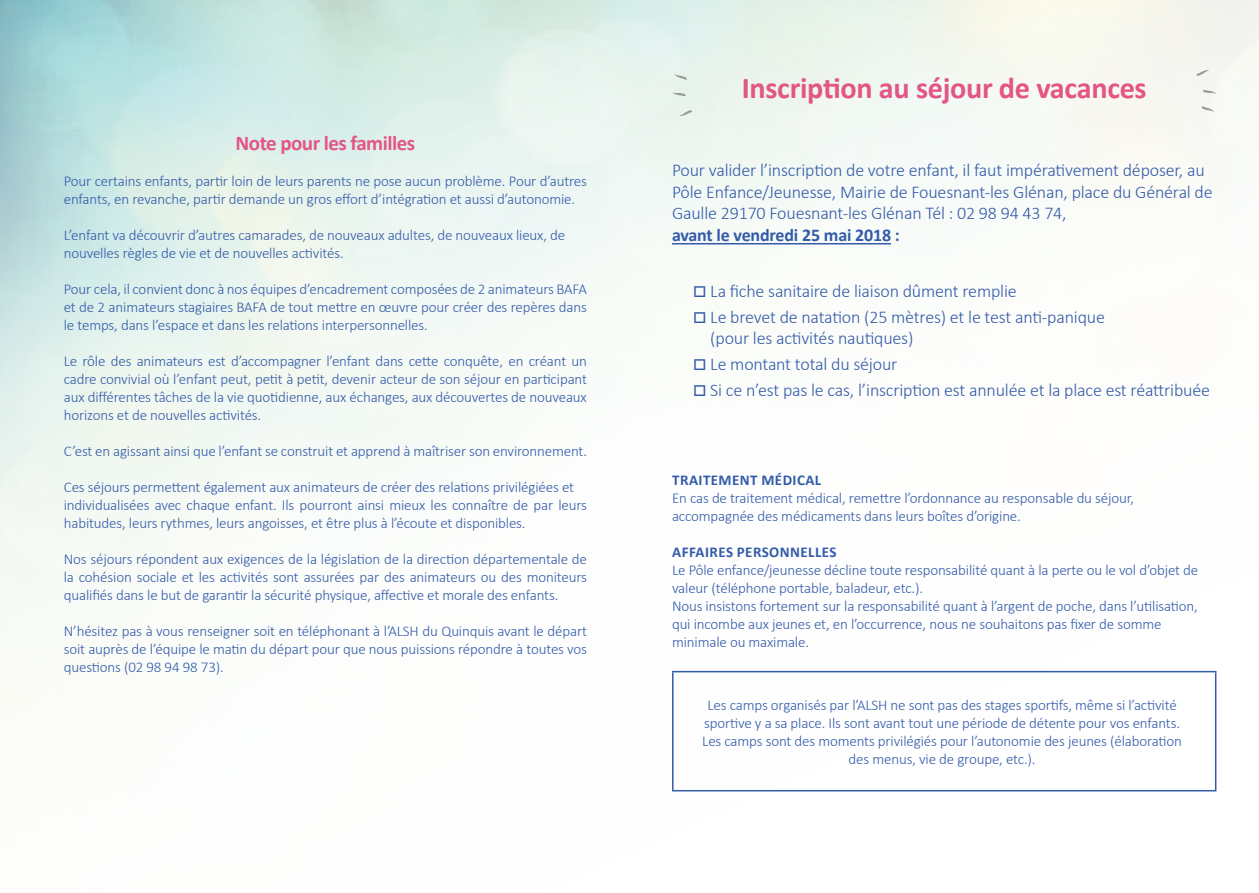
<style>
.page{position:relative;width:1259px;height:893px;background:#fff}
.page>*{position:absolute;margin:0;border:0;box-sizing:border-box;transform-origin:0 0}
.t1{font:700 30.3px "Calibri";letter-spacing:-.01em;color:#e35585}
.t2{font:700 21px "Calibri";letter-spacing:-.025em;color:#e35585}
.t3{font:300 18px/21.6px "Calibri";letter-spacing:-.01em;color:#335ba9}
.t4{font:700 18px "Calibri";letter-spacing:-.01em;color:#335ba9}
.t5{font:300 15px/18px "Calibri";letter-spacing:-.01em;color:#335ba9}
.t6{font:700 15px "Calibri";letter-spacing:.03em;color:#335ba9}
</style>
<div class="page">
<div style="left:1168px;top:39px;width:76px;height:104px;background:#f7f7f2"></div>
<svg style="left:1201px;top:106px;width:13px;height:6px"></svg>
<svg style="left:1203px;top:90px;width:13px;height:4px"></svg>
<svg style="left:1196px;top:70px;width:13px;height:6px"></svg>
<div style="left:644px;top:43px;width:76px;height:104px;background:#e8f4ee"></div>
<svg style="left:674px;top:74px;width:13px;height:6px"></svg>
<svg style="left:672px;top:92px;width:14px;height:4px"></svg>
<svg style="left:679px;top:110px;width:13px;height:6px"></svg>
<hr style="left:672px;top:243px;width:219px;height:1px;background:#335ba9">
<hr style="left:672px;top:671px;width:544px;height:1px;background:#335ba9">
<hr style="left:672px;top:672px;width:1px;height:118px;background:#335ba9">
<hr style="left:1215px;top:672px;width:1px;height:118px;background:#335ba9">
<hr style="left:672px;top:790px;width:544px;height:1px;background:#335ba9">
<h2 class="t2" style="left:236px;top:129px;width:181px">Note pour les familles</h2>
<p class="t5" style="left:64px;top:172px;width:525px">Pour certains enfants, partir loin de leurs parents ne pose aucun problème. Pour d’autres enfants, en revanche, partir demande un gros effort d’intégration et aussi d’autonomie.</p>
<p class="t5" style="left:64px;top:226px;width:503px">L’enfant va découvrir d’autres camarades, de nouveaux adultes, de nouveaux lieux, de nouvelles règles de vie et de nouvelles activités.</p>
<p class="t5" style="left:64px;top:280px;width:525px;text-align:justify">Pour cela, il convient donc à nos équipes d’encadrement composées de 2 animateurs BAFA et de 2 animateurs stagiaires BAFA de tout mettre en œuvre pour créer des repères dans le temps, dans l’espace et dans les relations interpersonnelles.</p>
<p class="t5" style="left:64px;top:352px;width:525px;text-align:justify">Le rôle des animateurs est d’accompagner l’enfant dans cette conquête, en créant un cadre convivial où l’enfant peut, petit à petit, devenir acteur de son séjour en participant aux différentes tâches de la vie quotidienne, aux échanges, aux découvertes de nouveaux horizons et de nouvelles activités.</p>
<p class="t5" style="left:64px;top:442px;width:525px">C’est en agissant ainsi que l’enfant se construit et apprend à maîtriser son environnement.</p>
<p class="t5" style="left:64px;top:478px;width:525px">Ces séjours permettent également aux animateurs de créer des relations privilégiées et individualisées avec chaque enfant. Ils pourront ainsi mieux les connaître de par leurs habitudes, leurs rythmes, leurs angoisses, et être plus à l’écoute et disponibles.</p>
<p class="t5" style="left:64px;top:550px;width:525px;text-align:justify">Nos séjours répondent aux exigences de la législation de la direction départementale de la cohésion sociale et les activités sont assurées par des animateurs ou des moniteurs qualifiés dans le but de garantir la sécurité physique, affective et morale des enfants.</p>
<p class="t5" style="left:64px;top:622px;width:525px;text-align:justify">N’hésitez pas à vous renseigner soit en téléphonant à l’ALSH du Quinquis avant le départ soit auprès de l’équipe le matin du départ pour que nous puissions répondre à toutes vos questions (02 98 94 98 73).</p>
<h1 class="t1" style="left:742px;top:69px;width:406px">Inscription au séjour de vacances</h1>
<p class="t3" style="left:672px;top:159px;width:542px">Pour valider l’inscription de votre enfant, il faut impérativement déposer, au<br>Pôle Enfance/Jeunesse, Mairie de Fouesnant-les Glénan, place du Général de<br>Gaulle 29170 Fouesnant-les Glénan Tél : 02 98 94 43 74,</p>
<p class="t4" style="left:672px;top:223px;width:229px">avant le vendredi 25 mai 2018 :</p>
<p class="t3" style="left:693px;top:280px;width:325px">□ La fiche sanitaire de liaison dûment remplie</p>
<p class="t3" style="left:710px;top:306px;width:396px;text-indent:-17px">□ Le brevet de natation (25 mètres) et le test anti-panique (pour les activités nautiques)</p>
<p class="t3" style="left:693px;top:353px;width:206px">□ Le montant total du séjour</p>
<p class="t3" style="left:693px;top:379px;width:518px">□ Si ce n’est pas le cas, l’inscription est annulée et la place est réattribuée</p>
<p class="t6" style="left:672px;top:470px;width:150px">TRAITEMENT MÉDICAL</p>
<p class="t5" style="left:672px;top:489px;width:463px">En cas de traitement médical, remettre l’ordonnance au responsable du séjour, accompagnée des médicaments dans leurs boîtes d’origine.</p>
<p class="t6" style="left:672px;top:542px;width:166px">AFFAIRES PERSONNELLES</p>
<p class="t5" style="left:672px;top:561px;width:528px">Le Pôle enfance/jeunesse décline toute responsabilité quant à la perte ou le vol d’objet de valeur (téléphone portable, baladeur, etc.).<br>Nous insistons fortement sur la responsabilité quant à l’argent de poche, dans l’utilisation, qui incombe aux jeunes et, en l’occurrence, nous ne souhaitons pas fixer de somme minimale ou maximale.</p>
<p class="t5" style="left:702px;top:696px;width:481px;text-align:center">Les camps organisés par l’ALSH ne sont pas des stages sportifs, même si l’activité sportive y a sa place. Ils sont avant tout une période de détente pour vos enfants.<br>Les camps sont des moments privilégiés pour l’autonomie des jeunes (élaboration des menus, vie de groupe, etc.).</p>
</div>
